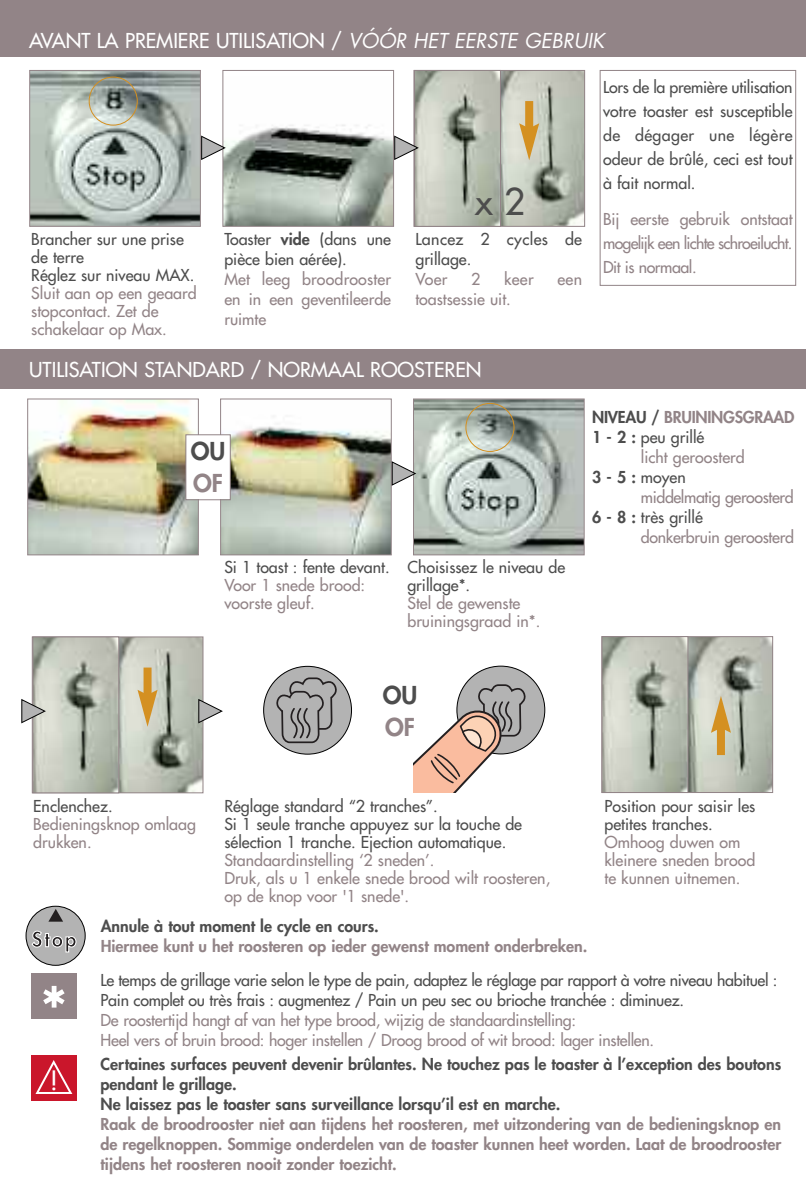
<style>
.page{position:relative;width:806px;height:1191px;background:#fff}
.page>*{position:absolute;margin:0;border:0;box-sizing:border-box;transform-origin:0 0}
.t1{font:70px "Futura";color:#fff}
.t2{font:36px "Futura";color:#4d4d4d}
.t3{font:26px "Futura";color:#fff}
.t4{font:800 24px "Futura";color:#4d4d4d}
.t5{font:800 24px "Futura";color:#928487}
.t6{font:20px "Futura";color:#fff}
.t7{font:16px/18px "Futura";color:#4d4d4d}
.t8{font:16px/18px "Futura";color:#928487}
.t9{font:800 16px/20px "Futura";color:#928487;text-align:justify}
.t10{font:800 16px/20px "Futura";color:#4d4d4d}
.t11{font:16px/20px "Futura";letter-spacing:.025em;color:#4d4d4d}
.t12{font:800 16px "Futura";letter-spacing:-.02em;color:#928487}
.t13{font:16px "Futura";letter-spacing:-.025em;color:#928487}
.t14{font:16px "Futura";letter-spacing:-.02em;color:#928487}
.s1{font-style:italic}
.s2{font-weight:800}
.s3{color:#4d4d4d}
</style>
<div class="page">
<img style="left:119px;top:638px;width:82px;height:153px">
<div style="left:32px;top:636px;width:171px;height:157px;border:1px solid #928487"></div>
<div style="left:143px;top:667px;width:8px;height:30px;background:#d49021"></div>
<svg style="left:137px;top:690px;width:20px;height:37px"></svg>
<img style="left:34px;top:638px;width:83px;height:153px">
<div style="left:32px;top:636px;width:87px;height:157px;border:1px solid #928487"></div>
<div style="left:0;top:0;width:805px;height:57px;background:#928487"></div>
<div style="left:0;top:349px;width:805px;height:40px;background:#928487"></div>
<div style="left:31px;top:973px;width:46px;height:45px;background:#928487"></div>
<img style="left:224px;top:124px;width:168px;height:101px">
<div style="left:222px;top:70px;width:172px;height:157px;border:1px solid #928487"></div>
<img style="left:500px;top:72px;width:82px;height:153px">
<div style="left:413px;top:70px;width:171px;height:157px;border:1px solid #928487"></div>
<img style="left:31px;top:72px;width:168px;height:153px">
<div style="left:29px;top:70px;width:172px;height:157px;border:1px solid #928487"></div>
<div style="left:89px;top:77px;width:49px;height:49px;border:2px solid #d49021;border-radius:50%"></div>
<div style="left:525px;top:101px;width:8px;height:29px;background:#d49021"></div>
<svg style="left:519px;top:123px;width:20px;height:37px"></svg>
<img style="left:29px;top:400px;width:168px;height:153px">
<div style="left:27px;top:398px;width:172px;height:157px;border:1px solid #928487"></div>
<img style="left:222px;top:426px;width:167px;height:127px">
<div style="left:220px;top:398px;width:171px;height:157px;border:1px solid #928487"></div>
<img style="left:415px;top:400px;width:167px;height:153px">
<div style="left:413px;top:398px;width:171px;height:157px;border:1px solid #928487"></div>
<div style="left:465px;top:403px;width:49px;height:49px;border:2px solid #d49021;border-radius:50%"></div>
<svg style="left:201px;top:135px;width:24px;height:25px"></svg>
<svg style="left:391px;top:461px;width:25px;height:25px"></svg>
<div style="left:186px;top:435px;width:44px;height:64px;background:#fff"></div>
<div style="left:185px;top:434px;width:46px;height:66px;border:1px solid #928487"></div>
<img style="left:688px;top:638px;width:82px;height:153px">
<div style="left:601px;top:636px;width:171px;height:157px;border:1px solid #928487"></div>
<img style="left:603px;top:638px;width:83px;height:153px">
<div style="left:601px;top:636px;width:87px;height:157px;border:1px solid #928487"></div>
<svg style="left:21px;top:699px;width:25px;height:24px"></svg>
<svg style="left:198px;top:699px;width:25px;height:24px"></svg>
<div style="left:263px;top:666px;width:88px;height:88px;background:#b3b3b3;border-radius:50%"></div>
<svg style="left:274px;top:666px;width:67px;height:88px"></svg>
<div style="left:263px;top:666px;width:89px;height:88px;border:2px solid #000;border-radius:50%"></div>
<div style="left:456px;top:666px;width:88px;height:88px;background:#b3b3b3;border-radius:50%"></div>
<svg style="left:413px;top:666px;width:116px;height:126px"></svg>
<div style="left:26px;top:906px;width:59px;height:59px;background:#b3b3b3;border-radius:50%"></div>
<svg style="left:49px;top:909px;width:14px;height:12px"></svg>
<svg style="left:31px;top:930px;width:46px;height:23px"></svg>
<div style="left:26px;top:905px;width:60px;height:60px;border:2px solid #000;border-radius:50%"></div>
<div style="left:716px;top:726px;width:8px;height:29px;background:#d49021"></div>
<svg style="left:710px;top:696px;width:20px;height:37px"></svg>
<img style="left:416px;top:72px;width:82px;height:153px">
<div style="left:414px;top:70px;width:86px;height:157px;border:1px solid #928487"></div>
<div style="left:31px;top:1055px;width:46px;height:45px;background:#ca162b"></div>
<svg style="left:35px;top:1060px;width:37px;height:34px"></svg>
<svg style="left:394px;top:135px;width:24px;height:25px"></svg>
<div style="left:599px;top:70px;width:196px;height:216px;border:1px solid #928487"></div>
<p class="t6" style="left:29px;top:30px;width:576px">AVANT LA PREMIERE UTILISATION / <span class="s1">VÓÓR HET EERSTE GEBRUIK</span></p>
<p class="t7" style="left:31px;top:231px;width:164px">Brancher sur une prise de terre<br>Réglez sur niveau MAX.</p>
<p class="t8" style="left:31px;top:285px;width:167px">Sluit aan op een geaard stopcontact. Zet de schakelaar op Max.</p>
<p class="t7" style="left:224px;top:230px;width:168px;line-height:20px">Toaster <span class="s2">vide</span> (dans une pièce bien aérée).</p>
<p class="t8" style="left:224px;top:270px;width:168px;line-height:20px;text-align:justify">Met leeg broodrooster en in een geventileerde ruimte</p>
<h2 class="t2" style="left:475px;top:183px;width:51px">x 2</h2>
<p class="t11" style="left:415px;top:230px;width:168px">Lancez 2 cycles de grillage.</p>
<p class="t8" style="left:415px;top:271px;width:34px">Voer</p>
<p class="t8" style="left:471px;top:271px;width:11px">2</p>
<p class="t8" style="left:503px;top:271px;width:31px">keer</p>
<p class="t8" style="left:557px;top:271px;width:26px">een</p>
<p class="t8" style="left:415px;top:291px;width:97px">toastsessie uit.</p>
<p class="t6" style="left:29px;top:360px;width:453px">UTILISATION STANDARD / NORMAAL ROOSTEREN</p>
<p class="t7" style="left:602px;top:76px;width:191px;line-height:24px;text-align:justify">Lors de la première utilisation votre toaster est susceptible de dégager une légère odeur de brûlé, ceci est tout à fait normal.</p>
<p class="t8" style="left:602px;top:208px;width:191px;line-height:24px;text-align:justify">Bij eerste gebruik ontstaat mogelijk een lichte schroeilucht.<br>Dit is normaal.</p>
<h3 class="t4" style="left:191px;top:440px;width:36px">OU</h3>
<h3 class="t5" style="left:193px;top:472px;width:31px">OF</h3>
<p class="t7" style="left:224px;top:559px;width:167px">Si 1 toast : fente devant.</p>
<p class="t8" style="left:224px;top:577px;width:142px">Voor 1 snede brood: voorste gleuf.</p>
<p class="t7" style="left:407px;top:559px;width:159px">Choisissez le niveau de grillage*.</p>
<p class="t8" style="left:407px;top:595px;width:134px">Stel de gewenste bruiningsgraad in*.</p>
<p class="t12" style="left:592px;top:409px;width:203px"><span class="s3">NIVEAU /</span> BRUININGSGRAAD</p>
<p class="t7" style="left:592px;top:429px;width:113px"><span class="s2">1 - 2 :</span> peu grillé</p>
<p class="t8" style="left:640px;top:449px;width:105px">licht geroosterd</p>
<p class="t7" style="left:592px;top:469px;width:95px"><span class="s2">3 - 5 :</span> moyen</p>
<p class="t13" style="left:640px;top:489px;width:154px">middelmatig geroosterd</p>
<p class="t7" style="left:592px;top:509px;width:112px"><span class="s2">6 - 8 :</span> très grillé</p>
<p class="t14" style="left:640px;top:529px;width:154px">donkerbruin geroosterd</p>
<h3 class="t4" style="left:382px;top:683px;width:36px">OU</h3>
<h3 class="t5" style="left:385px;top:715px;width:31px">OF</h3>
<p class="t7" style="left:33px;top:798px;width:81px">Enclenchez.</p>
<p class="t8" style="left:33px;top:816px;width:164px">Bedieningsknop omlaag drukken.</p>
<p class="t7" style="left:224px;top:798px;width:299px">Réglage standard “2 tranches”.<br>Si 1 seule tranche appuyez sur la touche de sélection 1 tranche. Ejection automatique.</p>
<p class="t8" style="left:224px;top:852px;width:327px">Standaardinstelling ‘2 sneden’.<br>Druk, als u 1 enkele snede brood wilt roosteren, op de knop voor '1 snede'.</p>
<p class="t7" style="left:604px;top:798px;width:152px">Position pour saisir les petites tranches.</p>
<p class="t8" style="left:604px;top:834px;width:152px">Omhoog duwen om kleinere sneden brood te kunnen uitnemen.</p>
<h1 class="t1" style="left:39px;top:978px;width:32px">*</h1>
<h3 class="t3" style="left:50px;top:1067px;width:10px">!</h3>
<p class="t10" style="left:101px;top:917px;width:279px">Annule à tout moment le cycle en cours.</p>
<p class="t9" style="left:101px;top:937px;width:488px">Hiermee kunt u het roosteren op ieder gewenst moment onderbreken.</p>
<p class="t7" style="left:100px;top:971px;width:678px;line-height:20px">Le temps de grillage varie selon le type de pain, adaptez le réglage par rapport à votre niveau habituel :<br>Pain complet ou très frais : augmentez / Pain un peu sec ou brioche tranchée : diminuez.</p>
<p class="t8" style="left:100px;top:1011px;width:554px;line-height:20px">De roostertijd hangt af van het type brood, wijzig de standaardinstelling:<br>Heel vers of bruin brood: hoger instellen / Droog brood of wit brood: lager instellen.</p>
<p class="t10" style="left:100px;top:1055px;width:681px">Certaines surfaces peuvent devenir brûlantes. Ne touchez pas le toaster à l’exception des boutons pendant le grillage.<br>Ne laissez pas le toaster sans surveillance lorsqu’il est en marche.</p>
<p class="t9" style="left:100px;top:1115px;width:681px">Raak de broodrooster niet aan tijdens het roosteren, met uitzondering van de bedieningsknop en de regelknoppen. Sommige onderdelen van de toaster kunnen heet worden. Laat de broodrooster tijdens het roosteren nooit zonder toezicht.</p>
</div>
